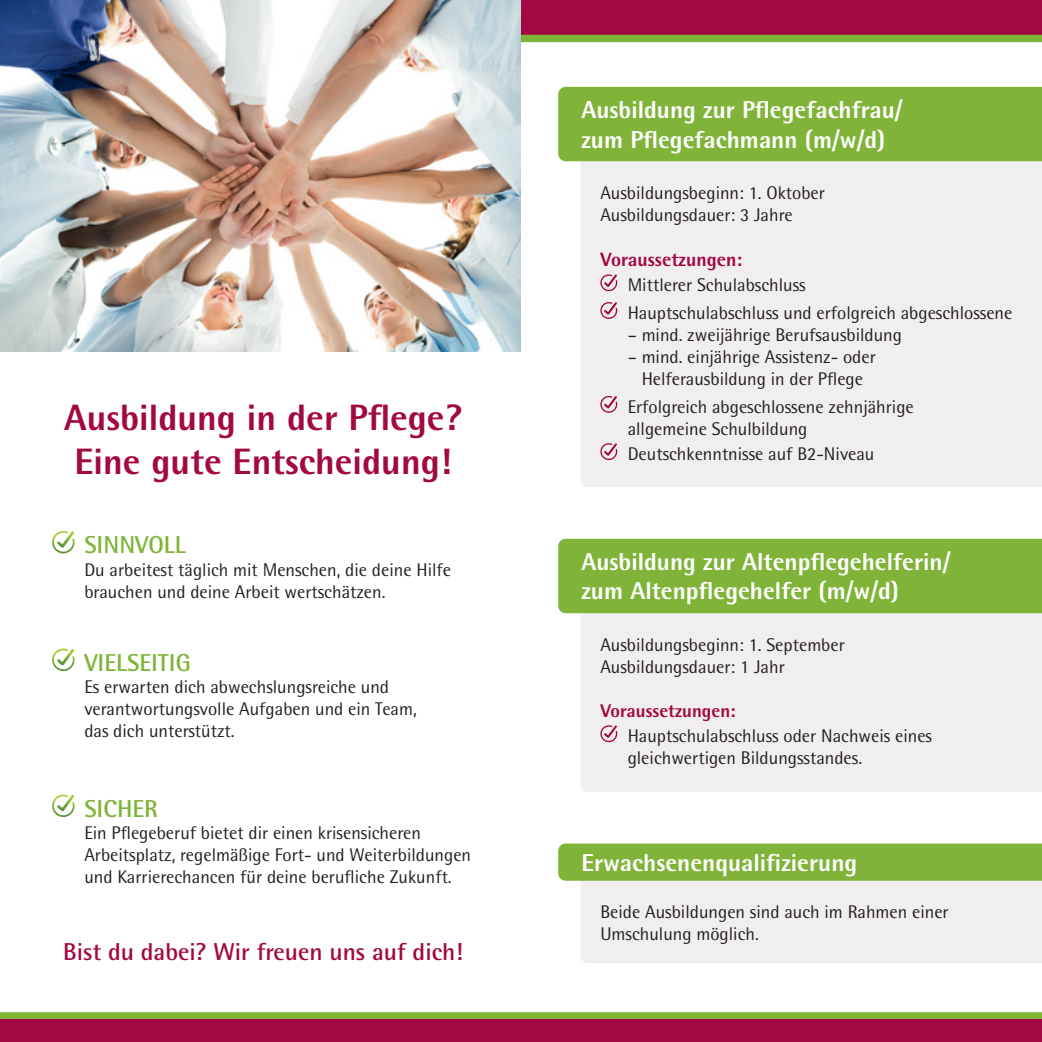
<style>
.page{position:relative;width:1042px;height:1042px;background:#fff}
.page>*{position:absolute;margin:0;border:0;box-sizing:border-box;transform-origin:0 0}
.t1{font:800 36.75px "Rotis Semi Sans Pro";color:#a20841}
.t2{font:800 24.5px "Rotis Semi Sans Pro";color:#fff}
.t3{font:700 24.5px "Rotis Semi Sans Pro";color:#a20841}
.t4{font:700 24.5px "Rotis Semi Sans Pro";color:#7fb438}
.t5{font:800 19.25px "Rotis Semi Sans Pro";color:#a20841}
.t6{font:18.38px/22.1px "Rotis Semi Sans Pro";color:#231f20}
.t7{font:800 18.38px "Rotis Semi Sans Pro";color:#a20841}
</style>
<div class="page">
<div style="left:0;top:0;width:1042px;height:35px;background:#a20841"></div>
<div style="left:521px;top:35px;width:521px;height:7px;background:#7fb438"></div>
<img style="left:52px;top:534px;width:21px;height:19px">
<img style="left:56px;top:531px;width:19px;height:17px">
<img style="left:52px;top:648px;width:21px;height:23px">
<img style="left:56px;top:649px;width:19px;height:17px">
<img style="left:52px;top:794px;width:22px;height:23px">
<img style="left:56px;top:795px;width:19px;height:16px">
<img style="left:0;top:0;width:521px;height:351px">
<svg style="left:0;top:1012px;width:1042px;height:7px;background:#83b63e"></svg>
<div style="left:0;top:1019px;width:1042px;height:23px;background:#a20841"></div>
<div style="left:580px;top:161px;width:462px;height:326px;background:#f1eef0"></div>
<div style="left:558px;top:87px;width:484px;height:74px;background:#7fb438"></div>
<svg style="left:600px;top:274px;width:17px;height:17px"></svg>
<svg style="left:600px;top:302px;width:17px;height:17px"></svg>
<svg style="left:600px;top:395px;width:17px;height:18px"></svg>
<svg style="left:600px;top:443px;width:17px;height:17px"></svg>
<div style="left:580px;top:613px;width:462px;height:179px;background:#f1eef0"></div>
<div style="left:558px;top:539px;width:484px;height:74px;background:#7fb438"></div>
<svg style="left:600px;top:725px;width:17px;height:17px"></svg>
<div style="left:581px;top:881px;width:461px;height:82px;background:#f1eef0"></div>
<div style="left:558px;top:843px;width:484px;height:38px;background:#7fb438"></div>
<p class="t1" style="left:64px;top:394px;width:399px">Ausbildung in der Pflege?</p>
<p class="t1" style="left:74px;top:438px;width:378px">Eine gute Entscheidung!</p>
<p class="t4" style="left:84px;top:530px;width:103px">SINNVOLL</p>
<p class="t6" style="left:84px;top:558px;width:368px">Du arbeitest täglich mit Menschen, die deine Hilfe brauchen und deine Arbeit wertschätzen.</p>
<p class="t4" style="left:84px;top:648px;width:108px">VIELSEITIG</p>
<p class="t6" style="left:84px;top:676px;width:334px">Es erwarten dich abwechslungsreiche und verantwortungsvolle Aufgaben und ein Team, das dich unterstützt.</p>
<p class="t4" style="left:84px;top:794px;width:75px">SICHER</p>
<p class="t6" style="left:84px;top:822px;width:388px">Ein Pflegeberuf bietet dir einen krisensicheren<br>Arbeitsplatz, regelmäßige Fort- und Weiterbildungen und Karrierechancen für deine berufliche Zukunft.</p>
<p class="t3" style="left:63px;top:936px;width:401px">Bist du dabei? Wir freuen uns auf dich!</p>
<p class="t2" style="left:581px;top:94px;width:323px">Ausbildung zur Pflegefachfrau/</p>
<p class="t2" style="left:581px;top:124px;width:305px">zum Pflegefachmann (m/w/d)</p>
<p class="t6" style="left:600px;top:182px;width:226px">Ausbildungsbeginn: 1. Oktober</p>
<p class="t6" style="left:600px;top:204px;width:194px">Ausbildungsdauer: 3 Jahre</p>
<p class="t5" style="left:600px;top:247px;width:143px">Voraussetzungen:</p>
<p class="t6" style="left:628px;top:274px;width:179px">Mittlerer Schulabschluss</p>
<p class="t6" style="left:628px;top:302px;width:386px">Hauptschulabschluss und erfolgreich abgeschlossene</p>
<p class="t6" style="left:628px;top:324px;width:276px">– mind. zweijährige Berufsausbildung</p>
<p class="t6" style="left:628px;top:346px;width:250px;text-align:center">– mind. einjährige Assistenz- oder<br>Helferausbildung in der Pflege</p>
<p class="t6" style="left:628px;top:396px;width:288px">Erfolgreich abgeschlossene zehnjährige allgemeine Schulbildung</p>
<p class="t6" style="left:628px;top:443px;width:248px">Deutschkenntnisse auf B2-Niveau</p>
<p class="t2" style="left:581px;top:546px;width:370px">Ausbildung zur Altenpflegehelferin/</p>
<p class="t2" style="left:581px;top:575px;width:319px">zum Altenpflegehelfer (m/w/d)</p>
<p class="t6" style="left:600px;top:633px;width:246px">Ausbildungsbeginn: 1. September</p>
<p class="t6" style="left:600px;top:656px;width:186px">Ausbildungsdauer: 1 Jahr</p>
<p class="t7" style="left:600px;top:699px;width:137px">Voraussetzungen:</p>
<p class="t6" style="left:628px;top:725px;width:306px">Hauptschulabschluss oder Nachweis eines gleichwertigen Bildungsstandes.</p>
<p class="t2" style="left:581px;top:847px;width:277px">Erwachsenenqualifizierung</p>
<p class="t6" style="left:600px;top:901px;width:350px">Beide Ausbildungen sind auch im Rahmen einer<br>Umschulung möglich.</p>
</div>
